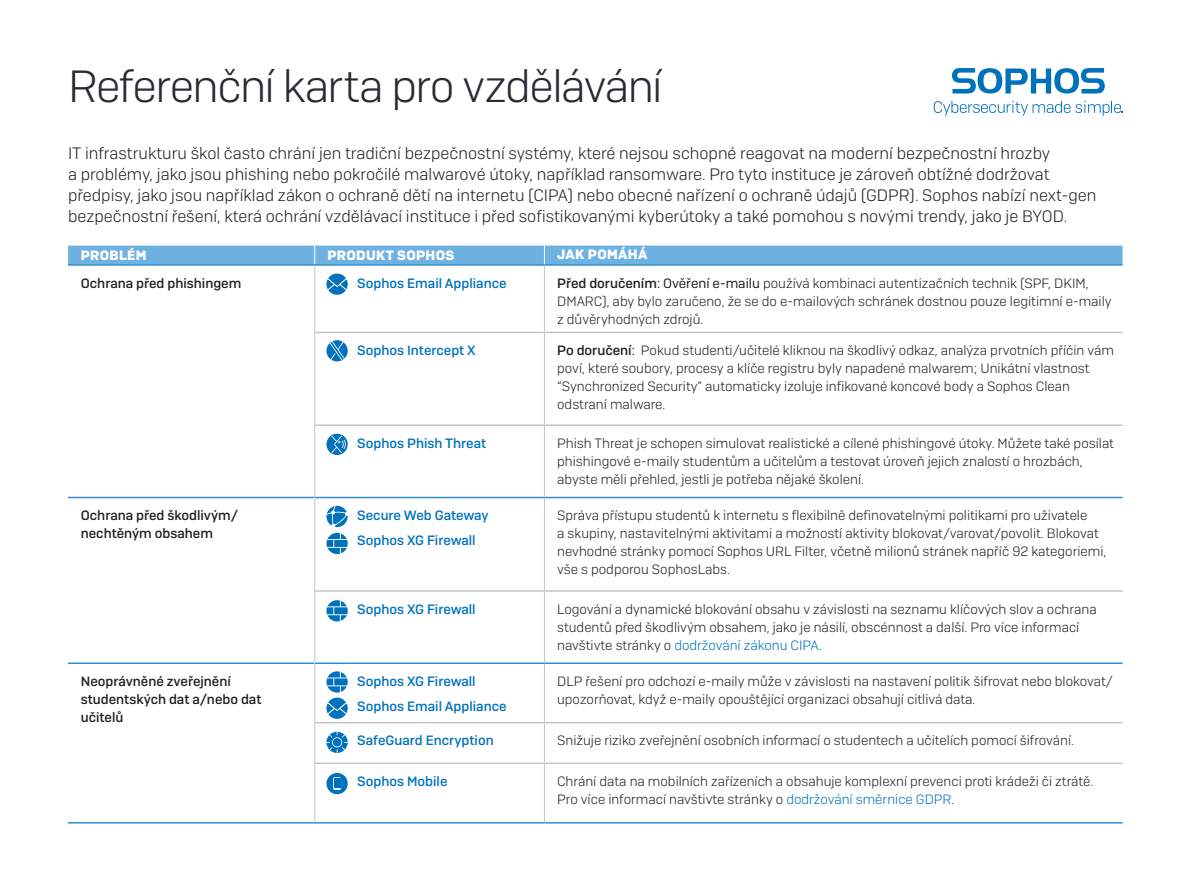
<style>
.page{position:relative;width:1191px;height:893px;background:#fff}
.page>*{position:absolute;margin:0;border:0;box-sizing:border-box;transform-origin:0 0}
.t1{font:300 45px "Sophos Sans";letter-spacing:-.035em;color:#282c31}
.t2{font:300 16.5px/21px "Sophos Sans";color:#231f20}
.t3{font:300 13.5px/18px "Sophos Sans";color:#231f20}
.t4{font:500 13.5px/24.8px "Sophos Sans";color:#0072bc}
.t5{font:500 13.5px/18px "Sophos Sans";color:#231f20}
.t6{font:700 13.5px "Sophos Sans";letter-spacing:.025em;color:#fff}
.s1{font-weight:500}
.s2{font-weight:400}
.s3{color:#0072bc}
</style>
<div class="page">
<hr style="left:544px;top:266px;width:1px;height:66px;background:#c2c6c9">
<hr style="left:544px;top:333px;width:1px;height:91px;background:#c2c6c9">
<hr style="left:544px;top:426px;width:1px;height:71px;background:#c2c6c9">
<hr style="left:544px;top:498px;width:1px;height:92px;background:#c2c6c9">
<hr style="left:544px;top:592px;width:1px;height:70px;background:#c2c6c9">
<hr style="left:544px;top:664px;width:1px;height:58px;background:#c2c6c9">
<hr style="left:544px;top:723px;width:1px;height:39px;background:#c2c6c9">
<hr style="left:544px;top:764px;width:1px;height:58px;background:#c2c6c9">
<hr style="left:68px;top:264px;width:247px;height:2px;background:#308ecd">
<hr style="left:315px;top:332px;width:229px;height:1px;background:#c1c6c9">
<hr style="left:315px;top:424px;width:229px;height:2px;background:#c1c6c9">
<hr style="left:544px;top:332px;width:578px;height:1px;background:#c1c6c9">
<hr style="left:544px;top:424px;width:578px;height:2px;background:#c1c6c9">
<hr style="left:314px;top:266px;width:1px;height:66px;background:#c2c6c9">
<hr style="left:314px;top:332px;width:1px;height:93px;background:#c2c6c9">
<hr style="left:314px;top:425px;width:1px;height:72px;background:#c2c6c9">
<hr style="left:315px;top:497px;width:229px;height:1px;background:#308ecd">
<hr style="left:315px;top:662px;width:229px;height:2px;background:#308ecd">
<hr style="left:315px;top:822px;width:229px;height:2px;background:#308ecd">
<hr style="left:544px;top:497px;width:578px;height:1px;background:#308ecd">
<hr style="left:544px;top:662px;width:578px;height:2px;background:#308ecd">
<hr style="left:544px;top:822px;width:578px;height:2px;background:#308ecd">
<hr style="left:315px;top:264px;width:229px;height:2px;background:#308ecd">
<hr style="left:544px;top:264px;width:578px;height:2px;background:#308ecd">
<hr style="left:68px;top:497px;width:246px;height:1px;background:#308ecd">
<hr style="left:314px;top:497px;width:1px;height:94px;background:#c2c6c9">
<hr style="left:314px;top:591px;width:1px;height:72px;background:#c2c6c9">
<hr style="left:68px;top:662px;width:246px;height:2px;background:#308ecd">
<hr style="left:68px;top:822px;width:247px;height:2px;background:#308ecd">
<hr style="left:314px;top:663px;width:1px;height:60px;background:#c2c6c9">
<hr style="left:314px;top:723px;width:1px;height:40px;background:#c2c6c9">
<hr style="left:314px;top:763px;width:1px;height:59px;background:#c2c6c9">
<hr style="left:315px;top:590px;width:229px;height:2px;background:#c1c6c9">
<hr style="left:544px;top:590px;width:578px;height:2px;background:#c1c6c9">
<hr style="left:315px;top:762px;width:229px;height:2px;background:#c1c6c9">
<hr style="left:544px;top:762px;width:578px;height:2px;background:#c1c6c9">
<hr style="left:315px;top:722px;width:229px;height:1px;background:#c1c6c9">
<hr style="left:544px;top:722px;width:578px;height:1px;background:#c1c6c9">
<div style="left:68px;top:246px;width:1054px;height:19px;background:#6eb2e2"></div>
<svg style="left:326px;top:600px;width:22px;height:21px"></svg>
<svg style="left:326px;top:533px;width:22px;height:21px"></svg>
<svg style="left:326px;top:773px;width:22px;height:21px"></svg>
<svg style="left:326px;top:671px;width:22px;height:48px"></svg>
<svg style="left:326px;top:274px;width:22px;height:21px"></svg>
<svg style="left:326px;top:340px;width:22px;height:21px"></svg>
<svg style="left:326px;top:434px;width:22px;height:21px"></svg>
<svg style="left:326px;top:506px;width:22px;height:21px"></svg>
<svg style="left:326px;top:732px;width:22px;height:21px"></svg>
<svg style="left:952px;top:68px;width:152px;height:26px"></svg>
<svg style="left:933px;top:101px;width:190px;height:15px"></svg>
<h1 class="t1" style="left:68px;top:59px;width:596px">Referenční karta pro vzdělávání</h1>
<p class="t2" style="left:68px;top:143px;width:1030px">IT infrastrukturu škol často chrání jen tradiční bezpečnostní systémy, které nejsou schopné reagovat na moderní bezpečnostní hrozby<br>a problémy, jako jsou phishing nebo pokročilé malwarové útoky, například ransomware. Pro tyto instituce je zároveň obtížné dodržovat předpisy, jako jsou například zákon o ochraně dětí na internetu (CIPA) nebo obecné nařízení o ochraně údajů (GDPR). Sophos nabízí next-gen bezpečnostní řešení, která ochrání vzdělávací instituce i před sofistikovanými kyberútoky a také pomohou s novými trendy, jako je BYOD.</p>
<p class="t6" style="left:81px;top:247px;width:67px">PROBLÉM</p>
<p class="t6" style="left:327px;top:247px;width:128px">PRODUKT SOPHOS</p>
<p class="t6" style="left:557px;top:246px;width:92px">JAK POMÁHÁ</p>
<p class="t5" style="left:81px;top:274px;width:162px">Ochrana před phishingem</p>
<p class="t4" style="left:357px;top:271px;width:151px">Sophos Email Appliance</p>
<p class="t3" style="left:557px;top:274px;width:556px"><span class="s1">Před doručením</span><span class="s2">: Ověření e-mailu</span> používá kombinaci autentizačních technik (SPF, DKIM,<br>DMARC), aby bylo zaručeno, že se do e-mailových schránek dostnou pouze legitimní e-maily z důvěryhodných zdrojů.</p>
<p class="t4" style="left:357px;top:338px;width:120px">Sophos Intercept X</p>
<p class="t3" style="left:557px;top:341px;width:558px"><span class="s1">Po doručení</span><span class="s2">:</span> Pokud studenti/učitelé kliknou na škodlivý odkaz, analýza prvotních příčin vám poví, které soubory, procesy a klíče registru byly napadené malwarem; Unikátní vlastnost “Synchronized Security” automaticky izoluje infikované koncové body a Sophos Clean odstraní malware.</p>
<p class="t4" style="left:357px;top:431px;width:130px">Sophos Phish Threat</p>
<p class="t3" style="left:557px;top:434px;width:558px">Phish Threat je schopen simulovat realistické a cílené phishingové útoky. Můžete také posílat phishingové e-maily studentům a učitelům a testovat úroveň jejich znalostí o hrozbách, abyste měli přehled, jestli je potřeba nějaké školení.</p>
<p class="t5" style="left:81px;top:506px;width:159px">Ochrana před škodlivým/ nechtěným obsahem</p>
<p class="t4" style="left:357px;top:503px;width:133px">Secure Web Gateway<br>Sophos XG Firewall</p>
<p class="t3" style="left:557px;top:506px;width:551px">Správa přístupu studentů k internetu s flexibilně definovatelnými politikami pro uživatele<br>a skupiny, nastavitelnými aktivitami a možností aktivity blokovat/varovat/povolit. Blokovat nevhodné stránky pomocí Sophos URL Filter, včetně milionů stránek napříč 92 kategoriemi, vše s podporou SophosLabs.</p>
<p class="t4" style="left:357px;top:596px;width:120px">Sophos XG Firewall</p>
<p class="t3" style="left:557px;top:600px;width:541px">Logování a dynamické blokování obsahu v závislosti na seznamu klíčových slov a ochrana studentů před škodlivým obsahem, jako je násilí, obscénnost a další. Pro více informací navštivte stránky o <span class="s3">dodržování zákonu CIPA</span>.</p>
<p class="t5" style="left:81px;top:672px;width:182px">Neoprávněné zveřejnění studentských dat a/nebo dat učitelů</p>
<p class="t4" style="left:357px;top:669px;width:151px">Sophos XG Firewall<br>Sophos Email Appliance</p>
<p class="t3" style="left:557px;top:672px;width:557px">DLP řešení pro odchozí e-maily může v závislosti na nastavení politik šifrovat nebo blokovat/ upozorňovat, když e-maily opouštějící organizaci obsahují citlivá data.</p>
<p class="t4" style="left:357px;top:728px;width:138px">SafeGuard Encryption</p>
<p class="t3" style="left:557px;top:731px;width:518px">Snižuje riziko zveřejnění osobních informací o studentech a učitelích pomocí šifrování.</p>
<p class="t4" style="left:357px;top:769px;width:92px">Sophos Mobile</p>
<p class="t3" style="left:557px;top:772px;width:538px">Chrání data na mobilních zařízeních a obsahuje komplexní prevenci proti krádeži či ztrátě.<br>Pro více informací navštivte stránky o <span class="s3">dodržování směrnice GDPR</span>.</p>
</div>
